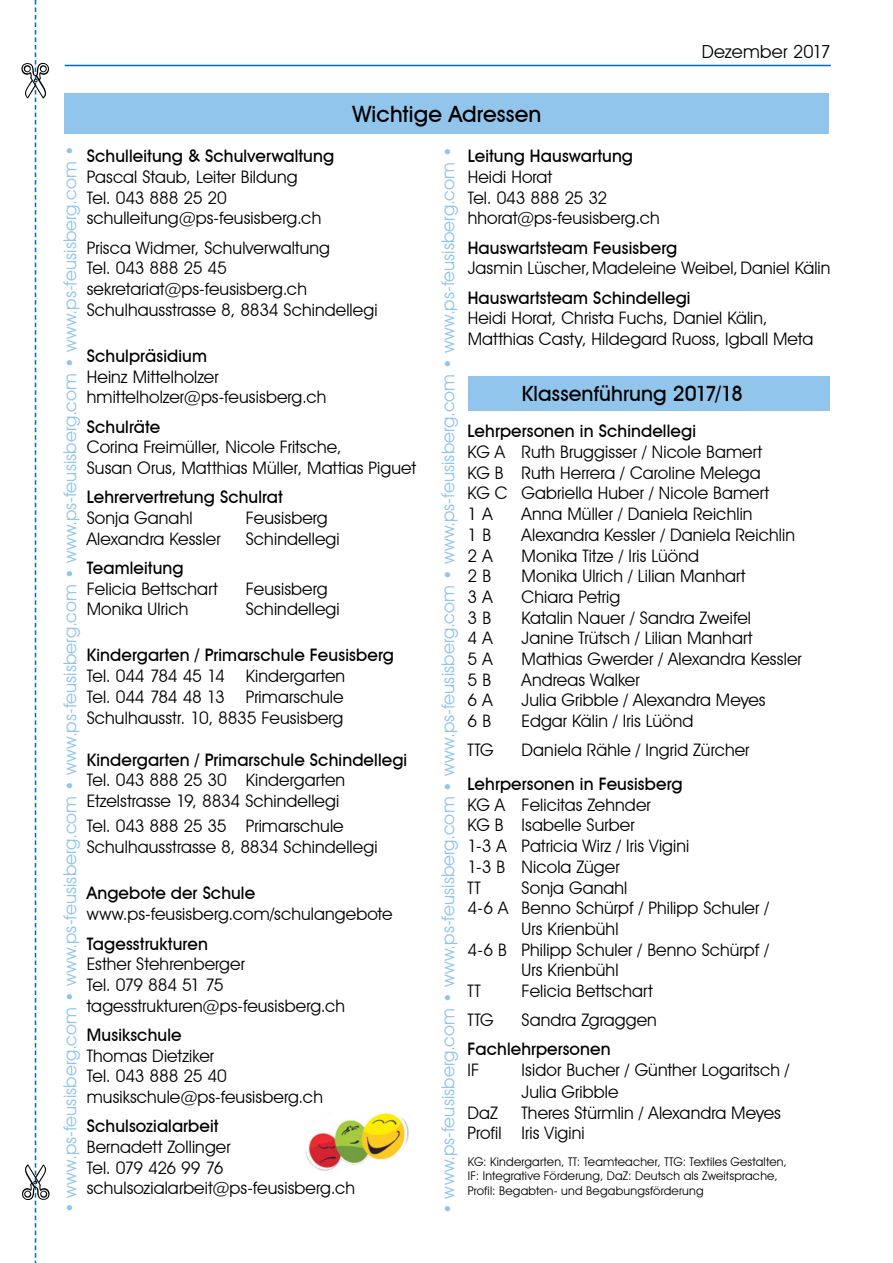
<style>
.page{position:relative;width:893px;height:1263px;background:#fff}
.page>*{position:absolute;margin:0;border:0;box-sizing:border-box;transform-origin:0 0}
.t1{font:500 22.5px "Avant Garde IT Cby BT";letter-spacing:.005em;color:#000}
.t2{font:500 21px "Avant Garde IT Cby BT";letter-spacing:.005em;color:#000}
.t3{font:18px "Avant Garde IT Cby BT";letter-spacing:.005em;color:#92c5eb}
.t4{font:18px "Avant Garde IT Cby BT";letter-spacing:.01em;color:#000}
.t5{font:17.25px/20.7px "Avant Garde IT Cby BT";letter-spacing:.005em;color:#000}
.t6{font:500 17.25px "Avant Garde IT Cby BT";letter-spacing:.005em;color:#000}
.t7{font:12px/14.4px "Avant Garde IT Cby BT";letter-spacing:.02em;color:#000}
</style>
<div class="page">
<div style="left:65px;top:94px;width:764px;height:40px;background:#92c5eb"></div>
<hr style="left:65px;top:65px;width:766px;height:1px;background:#006ab6">
<svg style="left:21px;top:0;width:29px;height:1263px"></svg>
<img style="left:305px;top:1112px;width:104px;height:59px">
<div style="left:468px;top:376px;width:361px;height:35px;background:#92c5eb"></div>
<p class="t4" style="left:702px;top:41px;width:131px">Dezember 2017</p>
<h1 class="t1" style="left:352px;top:101px;width:190px">Wichtige Adressen</h1>
<p class="t3" style="left:437px;top:1214px;width:1069px;rotate:-90deg">• www.ps-feusisberg.com • www.ps-feusisberg.com • www.ps-feusisberg.com • www.ps-feusisberg.com • www.ps-feusisberg.com •</p>
<p class="t6" style="left:468px;top:146px;width:167px">Leitung Hauswartung</p>
<p class="t3" style="left:59px;top:1213px;width:1069px;rotate:-90deg">• www.ps-feusisberg.com • www.ps-feusisberg.com • www.ps-feusisberg.com • www.ps-feusisberg.com • www.ps-feusisberg.com •</p>
<p class="t6" style="left:87px;top:146px;width:249px">Schulleitung &amp; Schulverwaltung</p>
<p class="t5" style="left:87px;top:166px;width:236px">Pascal Staub, Leiter Bildung<br>Tel. 043 888 25 20 schulleitung@ps-feusisberg.ch</p>
<p class="t5" style="left:87px;top:237px;width:292px">Prisca Widmer, Schulverwaltung<br>Tel. 043 888 25 45 sekretariat@ps-feusisberg.ch<br>Schulhausstrasse 8, 8834 Schindellegi</p>
<p class="t6" style="left:87px;top:345px;width:122px">Schulpräsidium</p>
<p class="t5" style="left:87px;top:366px;width:241px">Heinz Mittelholzer hmittelholzer@ps-feusisberg.ch</p>
<p class="t6" style="left:87px;top:416px;width:75px">Schulräte</p>
<p class="t5" style="left:87px;top:437px;width:331px">Corina Freimüller, Nicole Fritsche,<br>Susan Orus, Matthias Müller, Mattias Piguet</p>
<p class="t6" style="left:87px;top:487px;width:198px">Lehrervertretung Schulrat</p>
<p class="t5" style="left:87px;top:507px;width:107px">Sonja Ganahl</p>
<p class="t5" style="left:246px;top:507px;width:83px">Feusisberg</p>
<p class="t5" style="left:87px;top:528px;width:135px">Alexandra Kessler</p>
<p class="t5" style="left:246px;top:528px;width:95px">Schindellegi</p>
<p class="t6" style="left:87px;top:557px;width:98px">Teamleitung</p>
<p class="t5" style="left:87px;top:578px;width:133px">Felicia Bettschart</p>
<p class="t5" style="left:246px;top:578px;width:83px">Feusisberg</p>
<p class="t5" style="left:87px;top:599px;width:103px">Monika Ulrich</p>
<p class="t5" style="left:246px;top:599px;width:95px">Schindellegi</p>
<p class="t6" style="left:87px;top:645px;width:309px">Kindergarten / Primarschule Feusisberg</p>
<p class="t5" style="left:87px;top:665px;width:260px;text-align:justify">Tel. 044 784 45 14 Kindergarten Tel. 044 784 48 13 Primarschule Schulhausstr. 10, 8835 Feusisberg</p>
<p class="t6" style="left:87px;top:749px;width:322px">Kindergarten / Primarschule Schindellegi</p>
<p class="t5" style="left:87px;top:770px;width:260px">Tel. 043 888 25 30 Kindergarten<br>Etzelstrasse 19, 8834 Schindellegi</p>
<p class="t5" style="left:87px;top:815px;width:292px">Tel. 043 888 25 35 Primarschule<br>Schulhausstrasse 8, 8834 Schindellegi</p>
<p class="t6" style="left:87px;top:882px;width:170px">Angebote der Schule</p>
<p class="t5" style="left:87px;top:904px;width:307px">www.ps-feusisberg.com/schulangebote</p>
<p class="t6" style="left:87px;top:933px;width:123px">Tagesstrukturen</p>
<p class="t5" style="left:87px;top:954px;width:260px">Esther Stehrenberger<br>Tel. 079 884 51 75 tagesstrukturen@ps-feusisberg.ch</p>
<p class="t6" style="left:87px;top:1024px;width:96px">Musikschule</p>
<p class="t5" style="left:87px;top:1045px;width:238px">Thomas Dietziker<br>Tel. 043 888 25 40 musikschule@ps-feusisberg.ch</p>
<p class="t6" style="left:87px;top:1115px;width:133px">Schulsozialarbeit</p>
<p class="t5" style="left:87px;top:1136px;width:270px">Bernadett Zollinger<br>Tel. 079 426 99 76 schulsozialarbeit@ps-feusisberg.ch</p>
<p class="t5" style="left:468px;top:166px;width:193px">Heidi Horat<br>Tel. 043 888 25 32 hhorat@ps-feusisberg.ch</p>
<p class="t6" style="left:468px;top:237px;width:211px">Hauswartsteam Feusisberg</p>
<p class="t5" style="left:468px;top:258px;width:364px">Jasmin Lüscher, Madeleine Weibel, Daniel Kälin</p>
<p class="t6" style="left:468px;top:287px;width:224px">Hauswartsteam Schindellegi</p>
<p class="t5" style="left:468px;top:308px;width:347px">Heidi Horat, Christa Fuchs, Daniel Kälin,<br>Matthias Casty, Hildegard Ruoss, Igball Meta</p>
<p class="t2" style="left:522px;top:381px;width:223px">Klassenführung 2017/18</p>
<p class="t6" style="left:468px;top:421px;width:230px">Lehrpersonen in Schindellegi</p>
<p class="t5" style="left:468px;top:441px;width:303px">KG A Ruth Bruggisser / Nicole Bamert<br>KG B Ruth Herrera / Caroline Melega<br>KG C Gabriella Huber / Nicole Bamert<br>1 A</p>
<p class="t5" style="left:522px;top:503px;width:232px">Anna Müller / Daniela Reichlin</p>
<p class="t5" style="left:468px;top:524px;width:25px">1 B</p>
<p class="t5" style="left:522px;top:524px;width:275px">Alexandra Kessler / Daniela Reichlin</p>
<p class="t5" style="left:468px;top:545px;width:27px">2 A</p>
<p class="t5" style="left:522px;top:545px;width:179px">Monika Titze / Iris Lüönd</p>
<p class="t5" style="left:468px;top:566px;width:25px">2 B</p>
<p class="t5" style="left:522px;top:566px;width:225px">Monika Ulrich / Lilian Manhart</p>
<p class="t5" style="left:468px;top:586px;width:27px">3 A</p>
<p class="t5" style="left:522px;top:586px;width:100px">Chiara Petrig</p>
<p class="t5" style="left:468px;top:607px;width:25px">3 B</p>
<p class="t5" style="left:522px;top:607px;width:231px">Katalin Nauer / Sandra Zweifel</p>
<p class="t5" style="left:468px;top:628px;width:27px">4 A</p>
<p class="t5" style="left:522px;top:628px;width:232px">Janine Trütsch / Lilian Manhart</p>
<p class="t5" style="left:468px;top:648px;width:27px">5 A</p>
<p class="t5" style="left:522px;top:648px;width:282px">Mathias Gwerder / Alexandra Kessler</p>
<p class="t5" style="left:468px;top:669px;width:25px">5 B</p>
<p class="t5" style="left:522px;top:669px;width:120px">Andreas Walker</p>
<p class="t5" style="left:468px;top:690px;width:27px">6 A</p>
<p class="t5" style="left:522px;top:690px;width:246px">Julia Gribble / Alexandra Meyes</p>
<p class="t5" style="left:468px;top:710px;width:25px">6 B</p>
<p class="t5" style="left:522px;top:710px;width:173px">Edgar Kälin / Iris Lüönd</p>
<p class="t5" style="left:468px;top:740px;width:28px">TTG</p>
<p class="t5" style="left:522px;top:740px;width:229px">Daniela Rähle / Ingrid Zürcher</p>
<p class="t6" style="left:468px;top:773px;width:216px">Lehrpersonen in Feusisberg</p>
<p class="t5" style="left:468px;top:794px;width:223px">KG A Felicitas Zehnder<br>KG B Isabelle Surber<br>1-3 A Patricia Wirz / Iris Vigini<br>1-3 B Nicola Züger<br>TT</p>
<p class="t5" style="left:522px;top:877px;width:107px">Sonja Ganahl</p>
<p class="t5" style="left:468px;top:898px;width:303px">4-6 A Benno Schürpf / Philipp Schuler /</p>
<p class="t5" style="left:522px;top:918px;width:98px">Urs Krienbühl</p>
<p class="t5" style="left:468px;top:939px;width:303px">4-6 B Philipp Schuler / Benno Schürpf /</p>
<p class="t5" style="left:522px;top:960px;width:98px">Urs Krienbühl</p>
<p class="t5" style="left:468px;top:980px;width:15px">TT</p>
<p class="t5" style="left:522px;top:980px;width:133px">Felicia Bettschart</p>
<p class="t5" style="left:468px;top:1010px;width:28px">TTG</p>
<p class="t5" style="left:522px;top:1010px;width:137px">Sandra Zgraggen</p>
<p class="t6" style="left:468px;top:1039px;width:144px">Fachlehrpersonen</p>
<p class="t5" style="left:468px;top:1059px;width:14px">IF</p>
<p class="t5" style="left:522px;top:1059px;width:270px;line-height:21.6px">Isidor Bucher / Günther Logaritsch /<br>Julia Gribble</p>
<p class="t5" style="left:468px;top:1102px;width:32px">DaZ</p>
<p class="t5" style="left:468px;top:1102px;width:315px;text-indent:54px">Theres Stürmlin / Alexandra Meyes<br>Profil Iris Vigini</p>
<p class="t7" style="left:468px;top:1154px;width:321px">KG: Kindergarten, TT: Teamteacher, TTG: Textiles Gestalten,<br>IF: Integrative Förderung, DaZ: Deutsch als Zweitsprache,<br>Profil: Begabten- und Begabungsförderung</p>
</div>
